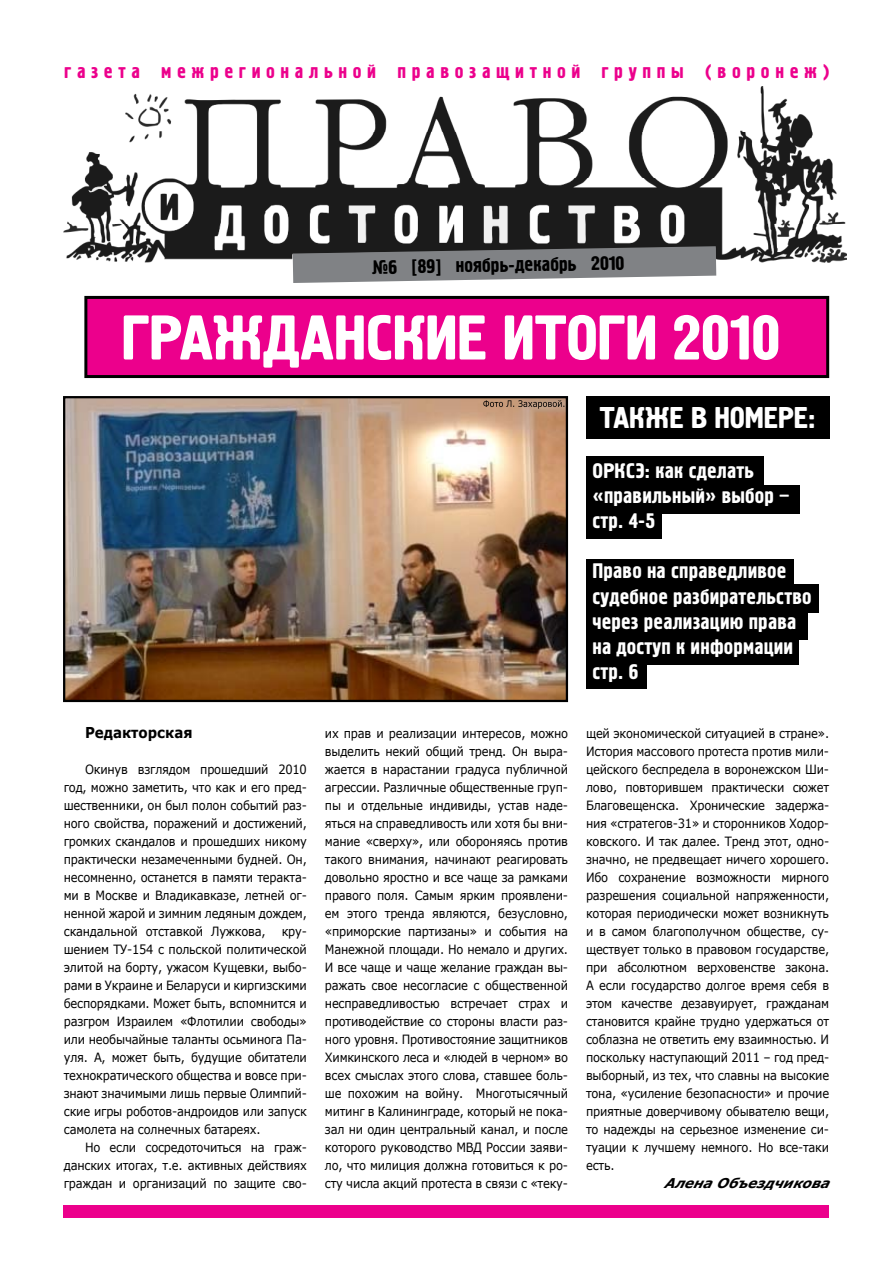
<style>
.page{position:relative;width:893px;height:1263px;background:#fff}
.page>*{position:absolute;margin:0;border:0;box-sizing:border-box;transform-origin:0 0}
.t1{font:63px "Hermes C";color:#fff}
.t2{font:30px "Hermes C";letter-spacing:-.005em;color:#fff}
.t3{font:21px/25.2px "Hermes C";letter-spacing:.01em;color:#fff}
.t4{font:19.5px "Hermes C";letter-spacing:.29em;color:#ec008c}
.t5{font:19.5px "Hermes C";color:#000}
.t6{font:700 15px "Verdana";color:#000;scale:.9 1}
.t7{font:italic 700 13.5px "Verdana";color:#000}
.t8{font:12.75px/18px "Verdana";letter-spacing:-.02em;color:#000;text-align:justify;scale:.9 1}
</style>
<div class="page">
<img style="left:66px;top:399px;width:499px;height:300px">
<div style="left:63px;top:396px;width:505px;height:306px;border:2px solid #000"></div>
<img style="left:64px;top:87px;width:783px;height:176px">
<svg style="left:293px;top:246px;width:423px;height:37px;background:#818385"></svg>
<div style="left:64px;top:1205px;width:765px;height:13px;background:#ec008c"></div>
<div style="left:86px;top:297px;width:742px;height:79px;background:#ec008c"></div>
<div style="left:84px;top:296px;width:745px;height:82px;border:3px solid #000"></div>
<div style="left:586px;top:456px;width:178px;height:29px;background:#000"></div>
<div style="left:586px;top:485px;width:214px;height:29px;background:#000"></div>
<div style="left:586px;top:508px;width:75px;height:31px;background:#000"></div>
<div style="left:586px;top:609px;width:221px;height:30px;background:#000"></div>
<div style="left:586px;top:559px;width:207px;height:28px;background:#000"></div>
<div style="left:586px;top:584px;width:233px;height:29px;background:#000"></div>
<div style="left:586px;top:636px;width:213px;height:29px;background:#000"></div>
<div style="left:586px;top:660px;width:61px;height:29px;background:#000"></div>
<div style="left:586px;top:396px;width:243px;height:42px;background:#000"></div>
<svg style="left:483px;top:400px;width:81px;height:9px"></svg>
<h3 class="t4" style="left:64px;top:61px;width:767px">газета межрегиональной правозащитной группы (воронеж)</h3>
<h3 class="t5" style="left:371px;top:256px;width:254px;rotate:-1deg">№6 [89] ноябрь-декабрь 2010</h3>
<h1 class="t1" style="left:121px;top:302px;width:661px">гражданские итоги 2010</h1>
<p class="t6" style="left:85px;top:723px;width:121px">Редакторская</p>
<p class="t8" style="left:64px;top:760px;width:272px;text-indent:21px">Окинув взглядом прошедший 2010 год, можно заметить, что как и его пред&shy;шественники, он был полон событий раз&shy;ного свойства, поражений и достижений, громких скандалов и прошедших никому практически незамеченными будней. Он, несомненно, останется в памяти теракта&shy;ми в Москве и Владикавказе, летней ог&shy;ненной жарой и зимним ледяным дождем, скандальной отставкой Лужкова,</p>
<p class="t8" style="left:64px;top:922px;width:272px;text-indent:218px">кру&shy;шением ТУ-154 с польской политической элитой на борту, ужасом Кущевки, выбо&shy;рами в Украине и Беларуси и киргизскими беспорядками. Может быть, вспомнится и разгром Израилем «Флотилии свободы» или необычайные таланты осьминога Па&shy;уля. А, может быть, будущие обитатели технократического общества и вовсе при&shy;знают значимыми лишь первые Олимпий&shy;ские игры роботов-андроидов или запуск самолета на солнечных батареях.</p>
<p class="t8" style="left:64px;top:1138px;width:272px;text-indent:21px">Но если сосредоточиться на граж&shy;данских итогах, т.е. активных действиях граждан и организаций по защите сво-</p>
<h2 class="t2" style="left:600px;top:401px;width:217px">Также в номере:</h2>
<h3 class="t3" style="left:592px;top:458px;width:199px">ОРКСЭ: как сделать «правильный» выбор – стр. 4-5</h3>
<h3 class="t3" style="left:592px;top:559px;width:221px">Право на справедливое судебное разбирательство через реализацию права на доступ к информации стр. 6</h3>
<p class="t8" style="left:325px;top:724px;width:272px">их прав и реализации интересов, можно выделить некий общий тренд. Он выра&shy;жается в нарастании градуса публичной агрессии. Различные общественные груп&shy;пы и отдельные индивиды, устав наде&shy;яться на справедливость или хотя бы вни&shy;мание «сверху», или обороняясь против такого внимания, начинают реагировать довольно яростно и все чаще за рамками правого поля. Самым ярким проявлени&shy;ем этого тренда являются, безусловно, «приморские партизаны» и события на Манежной площади. Но немало и других.<br>И все чаще и чаще желание граждан вы&shy;ражать свое несогласие с общественной несправедливостью встречает страх и противодействие со стороны власти раз&shy;ного уровня. Противостояние защитников Химкинского леса и «людей в черном» во всех смыслах этого слова, ставшее боль&shy;ше похожим на войну. Многотысячный митинг в Калининграде, который не пока&shy;зал ни один центральный канал, и после которого руководство МВД России заяви&shy;ло, что милиция должна готовиться к ро&shy;сту числа акций протеста в связи с «теку-</p>
<p class="t8" style="left:586px;top:724px;width:272px">щей экономической ситуацией в стране».<br>История массового протеста против мили&shy;цейского беспредела в воронежском Ши&shy;лово, повторившем практически сюжет Благовещенска. Хронические задержа&shy;ния «стратегов-31» и сторонников Ходор&shy;ковского. И так далее. Тренд этот, одно&shy;значно, не предвещает ничего хорошего.<br>Ибо сохранение возможности мирного разрешения социальной напряженности, которая периодически может возникнуть и в самом благополучном обществе, су&shy;ществует только в правовом государстве, при абсолютном верховенстве закона.<br>А если государство долгое время себя в этом качестве дезавуирует, гражданам становится крайне трудно удержаться от соблазна не ответить ему взаимностью. И поскольку наступающий 2011 – год пред&shy;выборный, из тех, что славны на высокие тона, «усиление безопасности» и прочие приятные доверчивому обывателю вещи, то надежды на серьезное изменение си&shy;туации к лучшему немного. Но все-таки есть.</p>
<p class="t7" style="left:664px;top:1175px;width:171px">Алена Объезд чикова</p>
</div>
